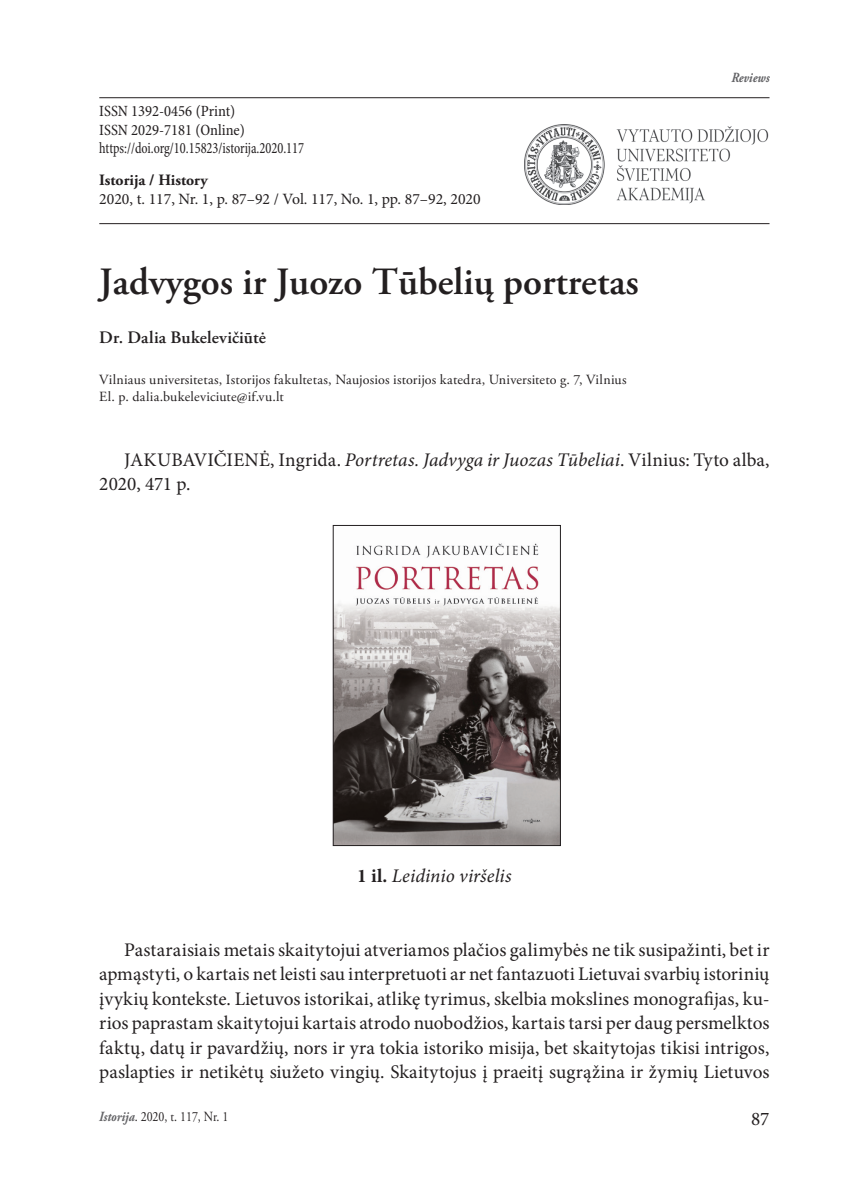
<style>
.page{position:relative;width:844px;height:1191px;background:#fff}
.page>*{position:absolute;margin:0;border:0;box-sizing:border-box;transform-origin:0 0}
.t1{font:600 38.5px "Adobe Garamond Pro";color:#231f20}
.t2{font:19.25px/24.5px "Minion Pro";letter-spacing:.005em;color:#231f20}
.t3{font:italic 19.25px "Minion Pro";color:#231f20}
.t4{font:600 17.5px "Adobe Garamond Pro";letter-spacing:.01em;color:#231f20}
.t5{font:condensed 15.75px/18.9px "Minion Pro";color:#231f20}
.t6{font:15.75px "Minion Pro";color:#231f20}
.t7{font:700 15.75px "Adobe Garamond Pro";color:#231f20}
.t8{font:14px/16.8px "Adobe Garamond Pro";letter-spacing:.015em;color:#231f20}
.t9{font:14px "Adobe Garamond Pro";letter-spacing:.015em;color:#231f20;scale:.85 1}
.t10{font:italic 700 14px "Adobe Garamond Pro";color:#636366;scale:.85 1}
.s1{font-style:italic}
.s2{font-weight:700;font-style:normal}
.s3{font-weight:700;font-style:italic;color:#636366}
</style>
<div class="page">
<hr style="left:99px;top:97px;width:670px;height:1px;background:#231f20">
<img style="left:524px;top:124px;width:244px;height:81px">
<hr style="left:99px;top:223px;width:670px;height:1px;background:#231f20">
<img style="left:335px;top:543px;width:223px;height:300px">
<div style="left:333px;top:525px;width:227px;height:320px;border:1px solid #231f20"></div>
<p class="t5" style="left:99px;top:102px;width:206px">ISSN 1392-0456 (Print)<br>ISSN 2029-7181 (Online) https://doi.org/10.15823/istorija.2020.117</p>
<p class="t7" style="left:99px;top:171px;width:110px">Istorija / History</p>
<p class="t6" style="left:99px;top:188px;width:383px">2020, t. 117, Nr. 1, p. 87–92 / Vol. 117, No. 1, pp. 87–92, 2020</p>
<h1 class="t1" style="left:99px;top:260px;width:541px">Jadvygos ir Juozo Tūbelių portretas</h1>
<p class="t4" style="left:99px;top:327px;width:168px">Dr. Dalia Bukelevičiūtė</p>
<p class="t8" style="left:99px;top:372px;width:528px">Vilniaus universitetas, Istorijos fakultetas, Naujosios istorijos katedra, Universiteto g. 7, Vilnius<br>El. p. dalia.bukeleviciute@if.vu.lt</p>
<p class="t10" style="left:731px;top:69px;width:46px">Reviews</p>
<p class="t2" style="left:99px;top:447px;width:671px;text-indent:25px">JAKUBAVIČIENĖ, Ingrida. <span class="s1">Portretas. Jadvyga ir Juozas Tūbeliai</span>. Vilnius: Tyto alba,<br>2020, 471 p.</p>
<p class="t3" style="left:357px;top:863px;width:156px"><span class="s2">1 il.</span> Leidinio viršelis</p>
<p class="t2" style="left:99px;top:937px;width:671px;text-align:justify;text-indent:25px">Pastaraisiais metais skaitytojui atveriamos plačios galimybės ne tik susipažinti, bet ir apmąstyti, o kartais net leisti sau interpretuoti ar net fantazuoti Lietuvai svarbių istorinių įvykių kontekste. Lietuvos istorikai, atlikę tyrimus, skelbia mokslines monografijas, ku&shy;rios paprastam skaitytojui kartais atrodo nuobodžios, kartais tarsi per daug persmelktos faktų, datų ir pavardžių, nors ir yra tokia istoriko misija, bet skaitytojas tikisi intrigos, paslapties ir netikėtų siužeto vingių. Skaitytojus į praeitį sugrąžina ir žymių Lietuvos</p>
<p class="t9" style="left:99px;top:1108px;width:153px"><span class="s3">Istorija</span>. 2020, t. 117, Nr. 1</p>
<p class="t2" style="left:750px;top:1107px;width:20px">87</p>
</div>
